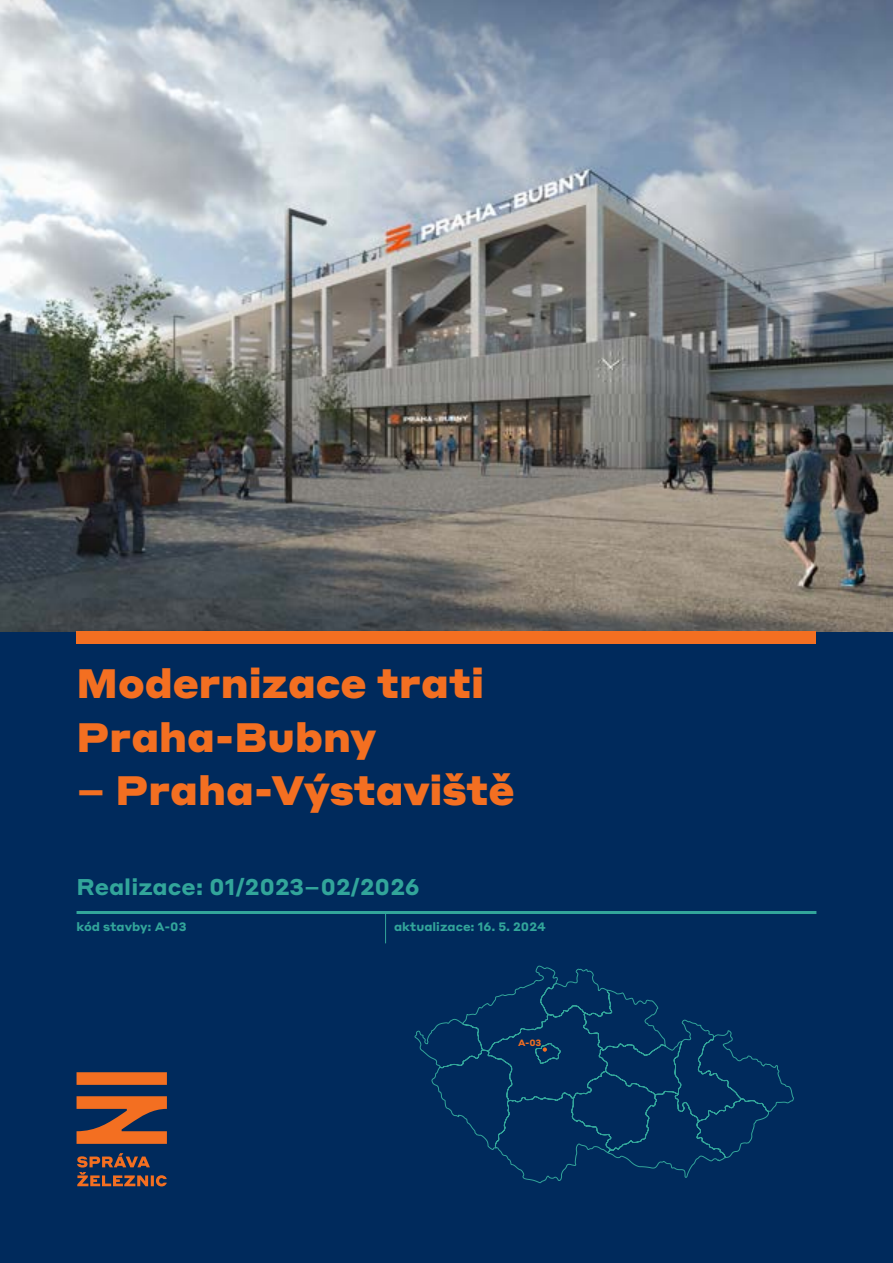
<style>
.page{position:relative;width:893px;height:1263px;background:#002a5c}
.page>*{position:absolute;margin:0;border:0;box-sizing:border-box;transform-origin:0 0}
.t1{font:900 40.5px/53.6px "Styrene A";color:#f36f21}
.t2{font:700 22.5px "Styrene A";color:#32a59a}
.t3{font:700 12px "Styrene A";color:#32a59a}
.t4{font:700 9px "Styrene A";color:#f36f21}
</style>
<div class="page">
<img style="left:0;top:0;width:893px;height:631px">
<svg style="left:414px;top:965px;width:380px;height:218px"></svg>
<svg style="left:543px;top:1047px;width:4px;height:5px"></svg>
<hr style="left:385px;top:912px;width:1px;height:31px;background:#32a59a">
<hr style="left:77px;top:911px;width:739px;height:3px;background:#32a59a">
<div style="left:77px;top:631px;width:739px;height:13px;background:#f36f21"></div>
<svg style="left:77px;top:1153px;width:90px;height:33px"></svg>
<svg style="left:77px;top:1072px;width:90px;height:72px"></svg>
<p class="t1" style="left:77px;top:653px;width:409px">Modernizace trati<br>Praha-Bubny</p>
<p class="t1" style="left:77px;top:760px;width:440px">– Praha-Výstaviště</p>
<p class="t2" style="left:77px;top:868px;width:345px">Realizace: 01/2023–02/2026</p>
<p class="t3" style="left:77px;top:916px;width:111px">kód stavby: A-03</p>
<p class="t3" style="left:394px;top:916px;width:153px">aktualizace: 16. 5. 2024</p>
<p class="t4" style="left:518px;top:1035px;width:25px">A-03</p>
</div>
